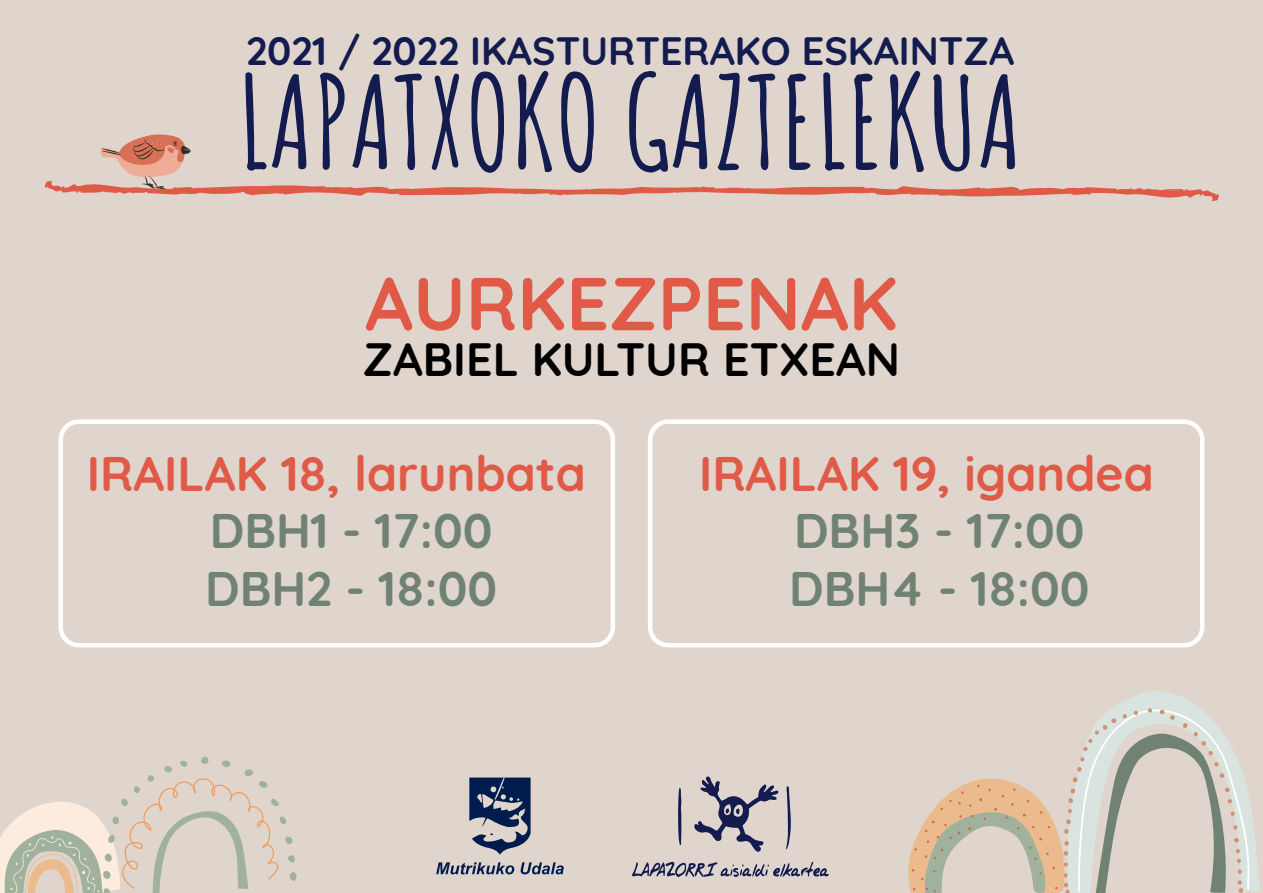
<style>
.page{position:relative;width:1263px;height:893px;background:#fff}
.page>*{position:absolute;margin:0;border:0;box-sizing:border-box;transform-origin:0 0}
.t1{font:700 126.3px "Amatic SC";color:#131b4f}
.t2{font:700 74.85px "Quicksand";color:#e05a47}
.t3{font:700 48.45px/58.1px "Quicksand";color:#708372}
.t4{font:700 48.45px "Quicksand";color:#e05a47}
.t5{font:700 46.65px "Quicksand";color:#000}
.t6{font:700 39.45px "Quicksand";color:#131b4f}
</style>
<div class="page">
<div style="left:1px;top:0;width:1262px;height:893px;background:#dfd5cc"></div>
<svg style="left:469px;top:778px;width:62px;height:77px"></svg>
<svg style="left:436px;top:862px;width:78px;height:12px"></svg>
<svg style="left:521px;top:862px;width:43px;height:12px"></svg>
<svg style="left:786px;top:786px;width:5px;height:63px"></svg>
<svg style="left:678px;top:788px;width:3px;height:57px"></svg>
<svg style="left:632px;top:862px;width:197px;height:15px"></svg>
<svg style="left:694px;top:776px;width:84px;height:76px"></svg>
<svg style="left:908px;top:691px;width:352px;height:202px"></svg>
<svg style="left:0;top:756px;width:297px;height:137px"></svg>
<svg style="left:44px;top:134px;width:1175px;height:67px"></svg>
<div style="left:58px;top:419px;width:557px;height:228px;border:4px solid #fff;border-radius:18px"></div>
<div style="left:648px;top:419px;width:556px;height:228px;border:4px solid #fff;border-radius:18px"></div>
<p class="t6" style="left:246px;top:18px;width:770px">2021 / 2022 IKASTURTERAKO ESKAINTZA</p>
<h1 class="t1" style="left:238px;top:25px;width:786px">LAPATXOKO GAZTELEKUA</h1>
<h2 class="t2" style="left:365px;top:242px;width:534px">AURKEZPENAK</h2>
<p class="t5" style="left:363px;top:321px;width:539px">ZABIEL KULTUR ETXEAN</p>
<p class="t4" style="left:87px;top:433px;width:500px">IRAILAK 18, larunbata</p>
<p class="t3" style="left:205px;top:497px;width:294px">DBH1 - 17:00<br>DBH2 - 18:00</p>
<p class="t4" style="left:699px;top:433px;width:456px">IRAILAK 19, igandea</p>
<p class="t3" style="left:789px;top:497px;width:302px">DBH3 - 17:00<br>DBH4 - 18:00</p>
</div>
